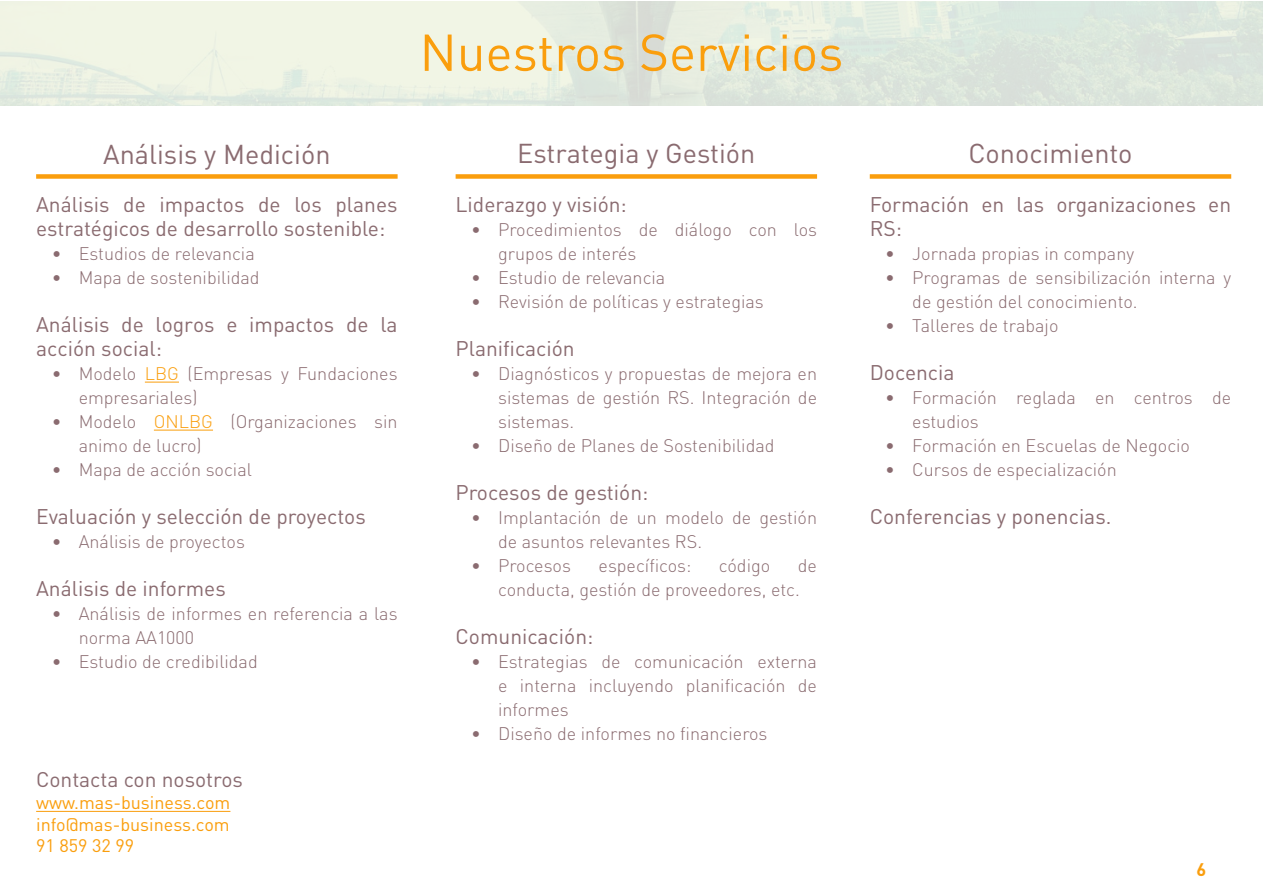
<style>
.page{position:relative;width:1263px;height:893px;background:#fff}
.page>*{position:absolute;margin:0;border:0;box-sizing:border-box;transform-origin:0 0}
.t1{font:51px "DIN Pro";color:#fa9e0d}
.t2{font:27px "DIN Pro";color:#8a6b70}
.t3{font:21px/24px "DIN Pro";color:#8a6b70}
.t4{font:300 18px/24px "DIN Pro";color:#8a6b70}
.t5{font:18px "DIN Pro";color:#fa9e0d}
.t6{font:700 18px "DIN Pro";color:#fa9e0d}
.s1{color:#fa9e0d}
</style>
<div class="page">
<div style="left:36px;top:174px;width:362px;height:5px;background:#fa9e0d"></div>
<div style="left:456px;top:174px;width:361px;height:5px;background:#fa9e0d"></div>
<div style="left:870px;top:174px;width:361px;height:5px;background:#fa9e0d"></div>
<hr style="left:145px;top:382px;width:34px;height:1px;background:#fa9e0d">
<hr style="left:154px;top:430px;width:59px;height:1px;background:#fa9e0d">
<hr style="left:36px;top:811px;width:194px;height:1px;background:#fa9e0d">
<p class="t1" style="left:419px;top:18px;width:425px">Nuestros Servicios</p>
<p class="t2" style="left:103px;top:136px;width:229px">Análisis y Medición</p>
<p class="t2" style="left:517px;top:135px;width:240px">Estrategia y Gestión</p>
<p class="t2" style="left:968px;top:135px;width:166px">Conocimiento</p>
<p class="t3" style="left:36px;top:191px;width:363px">Análisis de impactos de los planes estratégicos de desarrollo sostenible:</p>
<p class="t4" style="left:52px;top:240px;width:205px">• Estudios de relevancia</p>
<p class="t4" style="left:52px;top:264px;width:209px">• Mapa de sostenibilidad</p>
<p class="t3" style="left:36px;top:311px;width:363px">Análisis de logros e impactos de la acción social:</p>
<p class="t4" style="left:79px;top:360px;width:320px;text-indent:-27px">• Modelo <span class="s1">LBG</span> (Empresas y Fundaciones empresariales)</p>
<p class="t4" style="left:79px;top:408px;width:320px;text-indent:-27px">• Modelo <span class="s1">ONLBG</span> (Organizaciones sin animo de lucro)</p>
<p class="t4" style="left:52px;top:456px;width:202px">• Mapa de acción social</p>
<p class="t3" style="left:36px;top:503px;width:331px">Evaluación y selección de proyectos</p>
<p class="t4" style="left:52px;top:528px;width:195px">• Análisis de proyectos</p>
<p class="t3" style="left:36px;top:575px;width:191px">Análisis de informes</p>
<p class="t4" style="left:79px;top:600px;width:320px;text-indent:-27px">• Análisis de informes en referencia a las norma AA1000</p>
<p class="t4" style="left:52px;top:648px;width:208px">• Estudio de credibilidad</p>
<p class="t3" style="left:456px;top:191px;width:173px">Liderazgo y visión:</p>
<p class="t4" style="left:498px;top:216px;width:320px;text-indent:-27px">• Procedimientos de diálogo con los grupos de interés</p>
<p class="t4" style="left:471px;top:264px;width:196px">• Estudio de relevancia</p>
<p class="t4" style="left:471px;top:288px;width:294px">• Revisión de políticas y estrategias</p>
<p class="t3" style="left:456px;top:335px;width:121px">Planificación</p>
<p class="t4" style="left:498px;top:360px;width:320px;text-align:justify;text-indent:-27px">• Diagnósticos y propuestas de mejora en sistemas de gestión RS. Integración de sistemas.</p>
<p class="t4" style="left:471px;top:432px;width:305px">• Diseño de Planes de Sostenibilidad</p>
<p class="t3" style="left:456px;top:479px;width:194px">Procesos de gestión:</p>
<p class="t4" style="left:498px;top:504px;width:320px;text-indent:-27px">• Implantación de un modelo de gestión de asuntos relevantes RS.</p>
<p class="t4" style="left:471px;top:552px;width:101px">• Procesos</p>
<p class="t4" style="left:599px;top:552px;width:94px">específicos:</p>
<p class="t4" style="left:719px;top:552px;width:53px">código</p>
<p class="t3" style="left:870px;top:191px;width:363px">Formación en las organizaciones en<br>RS:</p>
<p class="t4" style="left:885px;top:240px;width:250px">• Jornada propias in company</p>
<p class="t4" style="left:912px;top:264px;width:320px;text-indent:-27px">• Programas de sensibilización interna y de gestión del conocimiento.</p>
<p class="t4" style="left:885px;top:312px;width:175px">• Talleres de trabajo</p>
<p class="t3" style="left:870px;top:359px;width:86px">Docencia</p>
<p class="t4" style="left:912px;top:384px;width:320px;text-indent:-27px">• Formación reglada en centros de estudios</p>
<p class="t4" style="left:885px;top:432px;width:306px">• Formación en Escuelas de Negocio</p>
<p class="t4" style="left:885px;top:456px;width:233px">• Cursos de especialización</p>
<p class="t3" style="left:870px;top:503px;width:243px">Conferencias y ponencias.</p>
<p class="t4" style="left:498px;top:552px;width:320px;text-indent:300px">de conducta, gestión de proveedores, etc.</p>
<p class="t3" style="left:456px;top:623px;width:139px">Comunicación:</p>
<p class="t4" style="left:498px;top:648px;width:320px;text-align:justify;text-indent:-27px">• Estrategias de comunicación externa e interna incluyendo planificación de informes</p>
<p class="t4" style="left:471px;top:720px;width:298px">• Diseño de informes no financieros</p>
<p class="t3" style="left:36px;top:767px;width:208px">Contacta con nosotros</p>
<p class="t5" style="left:36px;top:790px;width:196px">www.mas-business.com</p>
<p class="t5" style="left:36px;top:812px;width:195px">info@mas-business.com</p>
<p class="t5" style="left:36px;top:833px;width:100px">91 859 32 99</p>
<p class="t6" style="left:1196px;top:857px;width:11px">6</p>
</div>
